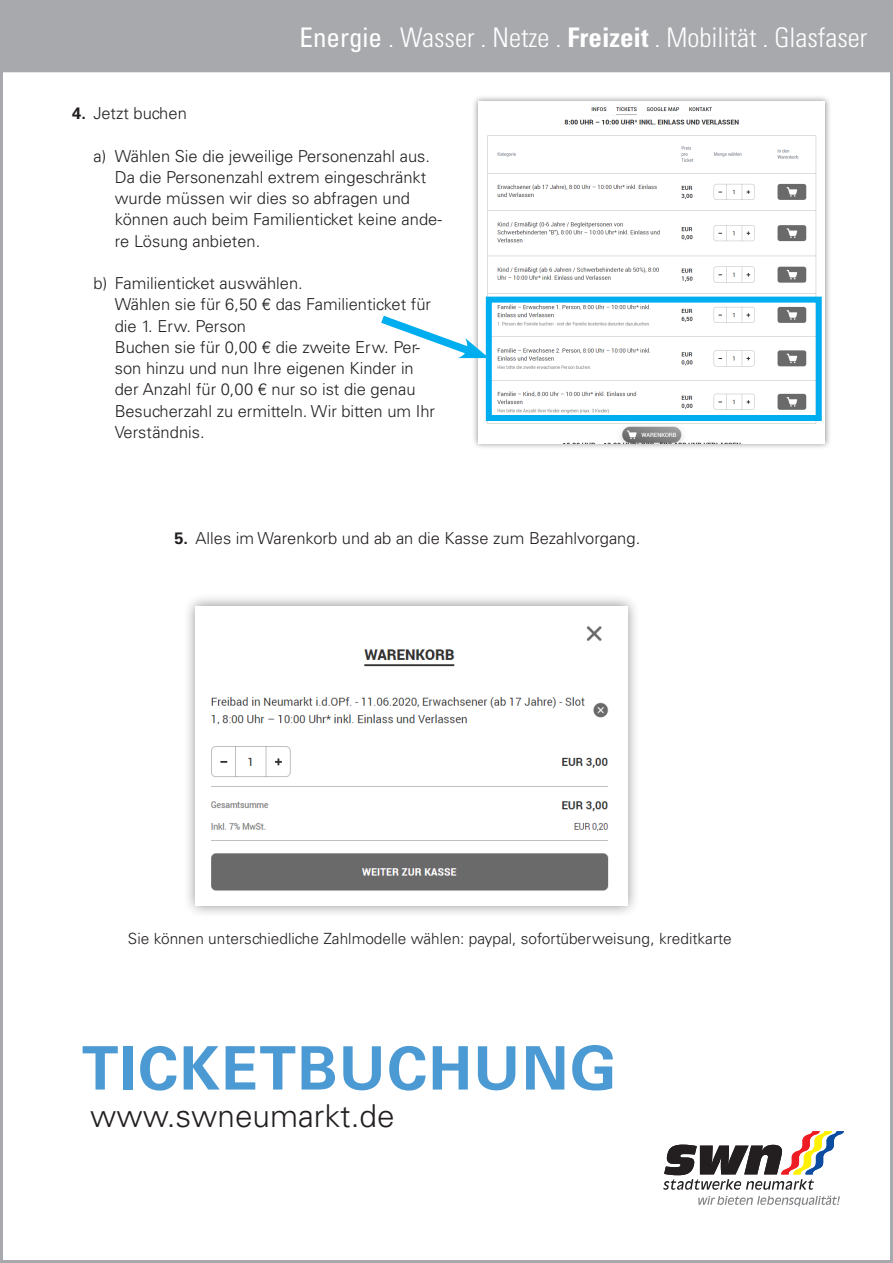
<style>
.page{position:relative;width:893px;height:1263px;background:#fff}
.page>*{position:absolute;margin:0;border:0;box-sizing:border-box;transform-origin:0 0}
.Headline_1{font:700 60px "Univers LT Std";letter-spacing:.025em;color:#4c9ad3}
.Fließtext_groß{font:300 31.5px "Univers LT Std";color:#231f20}
.t1{font:300 condensed 27px "Univers LT Std";color:#fff}
.Fließtext_groß-2{font:300 16.5px/21.3px "Univers LT Std";color:#231f20}
.Fließtext_groß-3{font:300 15.45px "Univers LT Std";color:#231f20}
.s1{font-weight:400}
.s2{font-weight:700}
</style>
<div class="page">
<div style="left:472px;top:95px;width:359px;height:354px;background:#231f20;opacity:.5"></div>
<div style="left:478px;top:101px;width:347px;height:342px;background:#fff"></div>
<img style="left:485px;top:107px;width:337px;height:336px">
<div style="left:183px;top:594px;width:457px;height:324px;background:#231f20;opacity:.5"></div>
<img style="left:196px;top:606px;width:432px;height:300px">
<svg style="left:381px;top:310px;width:105px;height:52px"></svg>
<div style="left:486px;top:297px;width:336px;height:124px;border:6px solid #00aeef"></div>
<svg style="left:663px;top:1131px;width:181px;height:75px"></svg>
<div style="left:3px;top:3px;width:887px;height:66px;background:#a8a9ad"></div>
<div style="left:0;top:0;width:893px;height:72px;border:6px solid #a8a9ad"></div>
<p class="t1" style="left:300px;top:21px;width:569px"><span class="s1">Energie</span> . Wasser . Netze . <span class="s2">Freizeit</span> . Mobilität . Glasfaser</p>
<p class="Fließtext_groß-2" style="left:72px;top:103px;width:116px"><span class="s2">4.</span> Jetzt buchen</p>
<p class="Fließtext_groß-2" style="left:94px;top:145px;width:338px">a) Wählen Sie die jeweilige Personenzahl aus.</p>
<p class="Fließtext_groß-2" style="left:115px;top:166px;width:329px">Da die Personenzahl extrem eingeschränkt wurde müssen wir dies so abfragen und können auch beim Familienticket keine ande&shy;re Lösung anbieten.</p>
<p class="Fließtext_groß-2" style="left:94px;top:273px;width:211px">b) Familienticket auswählen.</p>
<p class="Fließtext_groß-2" style="left:115px;top:294px;width:318px">Wählen sie für 6,50 € das Familienticket für die 1. Erw. Person</p>
<p class="Fließtext_groß-2" style="left:115px;top:336px;width:322px">Buchen sie für 0,00 € die zweite Erw. Per&shy;son hinzu und nun Ihre eigenen Kinder in der Anzahl für 0,00 € nur so ist die genau Besucherzahl zu ermitteln. Wir bitten um Ihr Verständnis.</p>
<p class="Fließtext_groß-2" style="left:174px;top:528px;width:468px"><span class="s2">5.</span> Alles im Warenkorb und ab an die Kasse zum Bezahlvorgang.</p>
<p class="Fließtext_groß-3" style="left:128px;top:929px;width:605px">Sie können unterschiedliche Zahlmodelle wählen: paypal, sofortüberweisung, kreditkarte</p>
<p class="Headline_1" style="left:82px;top:1033px;width:536px">TICKETBUCHUNG</p>
<p class="Fließtext_groß" style="left:90px;top:1097px;width:306px">www.swneumarkt.de</p>
</div>
